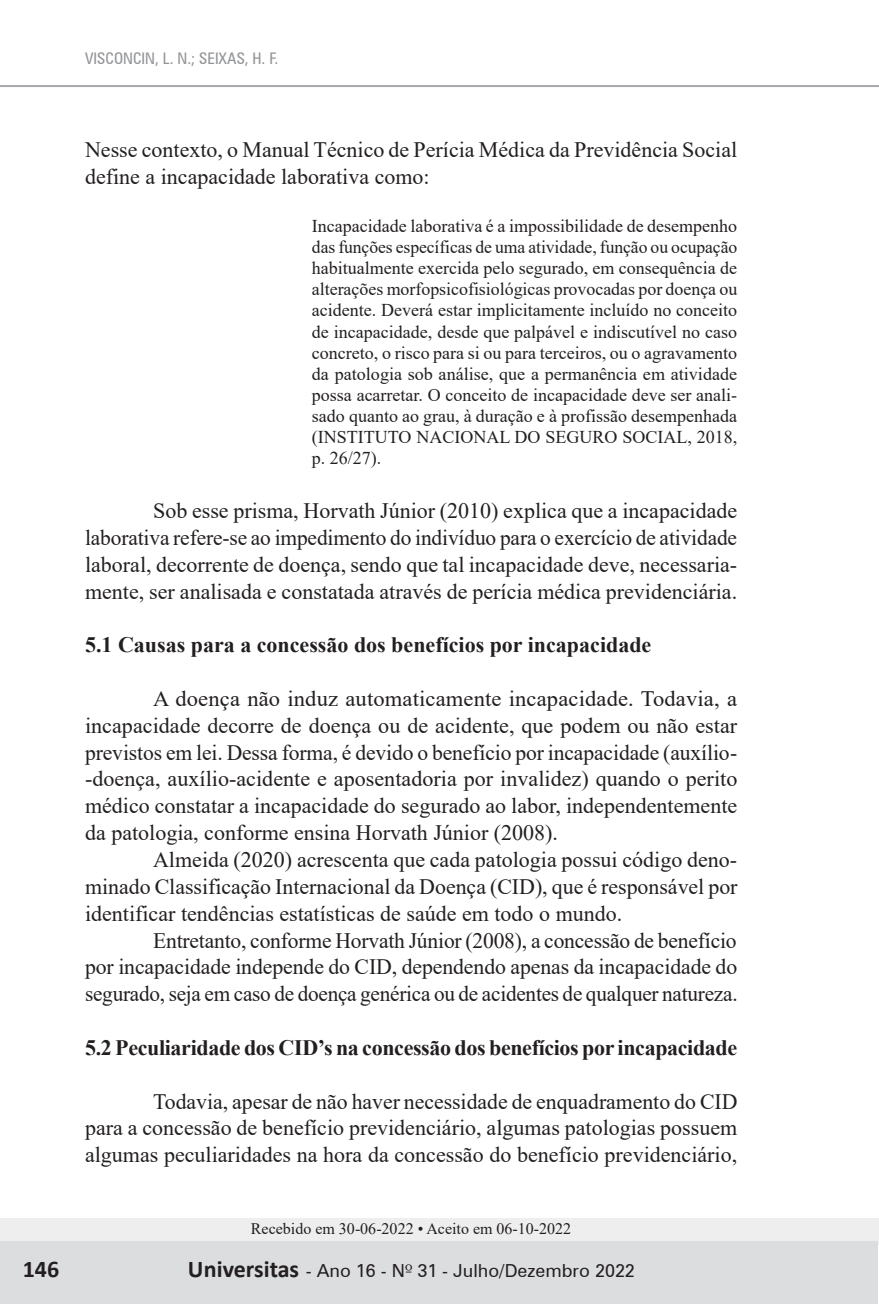
<style>
.page{position:relative;width:879px;height:1304px;background:#fff}
.page>*{position:absolute;margin:0;border:0;box-sizing:border-box;transform-origin:0 0}
.t1{font:700 24px "Calibri";color:#231f20}
.t2{font:22px/26.8px "Times New Roman";color:#231f20;text-align:justify}
.t3{font:700 22px "Times New Roman";letter-spacing:-.015em;color:#231f20}
.t4{font:18px/21.2px "Times New Roman";color:#231f20;text-align:justify}
.t5{font:18px "Zurich BT";color:#231f20}
.t6{font:16px "Times New Roman";color:#231f20}
.t7{font:condensed 16px "Zurich BT";color:#939598}
.s1{font-family:"Calibri";font-weight:700;font-size:24px}
.s2{font-family:"Zapf Humanist 601 BT"}
</style>
<div class="page">
<div style="left:0;top:1218px;width:878px;height:27px;background:#eeeeef"></div>
<div style="left:0;top:1242px;width:878px;height:62px;background:#dcdddf"></div>
<hr style="left:0;top:85px;width:879px;height:2px;background:#a8a9ad">
<p class="t7" style="left:85px;top:48px;width:195px">VISCONCIN, L. N.; SEIXAS, H. F.</p>
<p class="t2" style="left:85px;top:136px;width:653px">Nesse contexto, o Manual Técnico de Perícia Médica da Previdência Social define a incapacidade laborativa como:</p>
<p class="t4" style="left:312px;top:215px;width:427px">Incapacidade laborativa é a impossibilidade de desempenho das funções específicas de uma atividade, função ou ocupação habitualmente exercida pelo segurado, em consequência de alterações morfopsicofisiológicas provocadas por doença ou acidente. Deverá estar implicitamente incluído no conceito de incapacidade, desde que palpável e indiscutível no caso concreto, o risco para si ou para terceiros, ou o agravamento da patologia sob análise, que a permanência em atividade possa acarretar. O conceito de incapacidade deve ser anali&shy;sado quanto ao grau, à duração e à profissão desempenhada (INSTITUTO NACIONAL DO SEGURO SOCIAL, 2018, p. 26/27).</p>
<p class="t2" style="left:85px;top:497px;width:654px;text-indent:68px">Sob esse prisma, Horvath Júnior (2010) explica que a incapacidade laborativa refere-se ao impedimento do indivíduo para o exercício de atividade laboral, decorrente de doença, sendo que tal incapacidade deve, necessaria&shy;mente, ser analisada e constatada através de perícia médica previdenciária.</p>
<p class="t3" style="left:85px;top:629px;width:568px">5.1 Causas para a concessão dos benefícios por incapacidade</p>
<p class="t2" style="left:85px;top:684px;width:654px;text-indent:68px">A doença não induz automaticamente incapacidade. Todavia, a incapacidade decorre de doença ou de acidente, que podem ou não estar previstos em lei. Dessa forma, é devido o benefício por incapacidade (auxílio--doença, auxílio-acidente e aposentadoria por invalidez) quando o perito médico constatar a incapacidade do segurado ao labor, independentemente da patologia, conforme ensina Horvath Júnior (2008).</p>
<p class="t2" style="left:85px;top:845px;width:654px;text-indent:68px">Almeida (2020) acrescenta que cada patologia possui código deno&shy;minado Classificação Internacional da Doença (CID), que é responsável por identificar tendências estatísticas de saúde em todo o mundo.</p>
<p class="t2" style="left:85px;top:926px;width:654px;text-indent:68px">Entretanto, conforme Horvath Júnior (2008), a concessão de benefício por incapacidade independe do CID, dependendo apenas da incapacidade do segurado, seja em caso de doença genérica ou de acidentes de qualquer natureza.</p>
<p class="t3" style="left:85px;top:1032px;width:653px">5.2 Peculiaridade dos CID’s na concessão dos benefícios por incapacidade</p>
<p class="t2" style="left:85px;top:1087px;width:654px;text-indent:68px">Todavia, apesar de não haver necessidade de enquadramento do CID para a concessão de benefício previdenciário, algumas patologias possuem algumas peculiaridades na hora da concessão do benefício previdenciário,</p>
<p class="t6" style="left:251px;top:1218px;width:322px">Recebido em 30-06-2022 • Aceito em 06-10-2022</p>
<p class="t1" style="left:23px;top:1253px;width:38px">146</p>
<p class="t5" style="left:188px;top:1260px;width:448px"><span class="s1">Universitas</span> - Ano 16 - N<span class="s2">º</span> 31 - Julho/Dezembro 2022</p>
</div>
